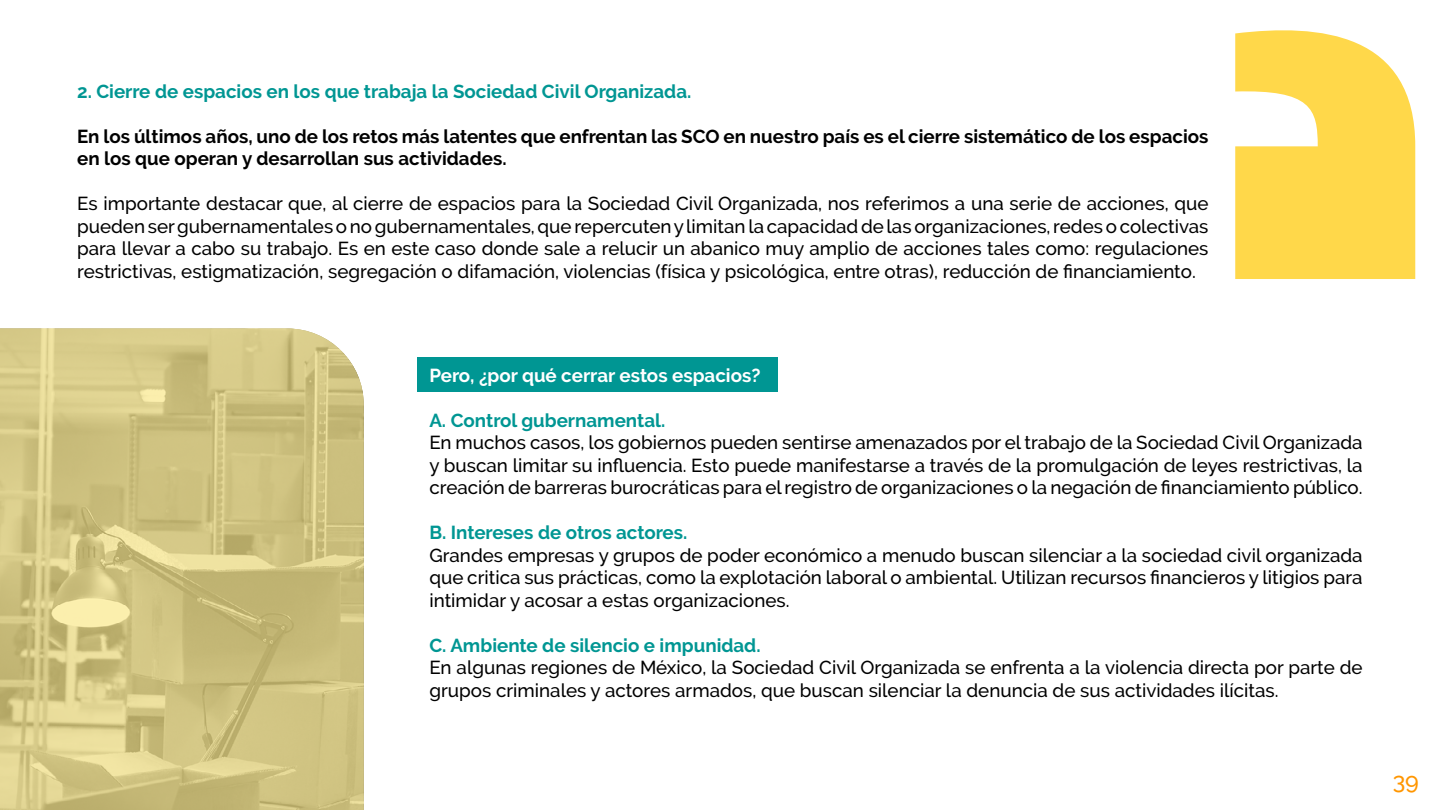
<style>
.page{position:relative;width:1440px;height:810px;background:#fff}
.page>*{position:absolute;margin:0;border:0;box-sizing:border-box;transform-origin:0 0}
.t1{font:500 23.25px "Raleway";color:#ff9600}
.t2{font:500 18.75px/22.5px "Raleway";color:#000;text-align:justify}
.t3{font:700 18.75px/22.5px "Raleway";color:#000}
.t4{font:700 18.75px "Raleway";color:#009693}
.t5{font:700 18.75px "Raleway";color:#fff}
</style>
<div class="page">
<div style="left:418px;top:357px;width:360px;height:35px;background:#009693"></div>
<svg style="left:1235px;top:30px;width:180px;height:249px;background:#ffdd65"></svg>
<svg style="left:0;top:328px;width:364px;height:482px;background:#d0c483"></svg>
<p class="t4" style="left:77px;top:81px;width:616px">2. Cierre de espacios en los que trabaja la Sociedad Civil Organizada.</p>
<p class="t3" style="left:77px;top:125px;width:1133px">En los últimos años, uno de los retos más latentes que enfrentan las SCO en nuestro país es el cierre sistemático de los espacios en los que operan y desarrollan sus actividades.</p>
<p class="t2" style="left:77px;top:193px;width:1133px">Es importante destacar que, al cierre de espacios para la Sociedad Civil Organizada, nos referimos a una serie de acciones, que pueden ser gubernamentales o no gubernamentales, que repercuten y limitan la capacidad de las organizaciones, redes o colectivas para llevar a cabo su trabajo. Es en este caso donde sale a relucir un abanico muy amplio de acciones tales como: regulaciones restrictivas, estigmatización, segregación o difamación, violencias (física y psicológica, entre otras), reducción de financiamiento.</p>
<p class="t5" style="left:429px;top:364px;width:333px">Pero, ¿por qué cerrar estos espacios?</p>
<p class="t4" style="left:429px;top:409px;width:237px">A. Control gubernamental.</p>
<p class="t2" style="left:429px;top:431px;width:935px">En muchos casos, los gobiernos pueden sentirse amenazados por el trabajo de la Sociedad Civil Organizada y buscan limitar su influencia. Esto puede manifestarse a través de la promulgación de leyes restrictivas, la creación de barreras burocráticas para el registro de organizaciones o la negación de financiamiento público.</p>
<p class="t4" style="left:429px;top:522px;width:260px">B. Intereses de otros actores.</p>
<p class="t2" style="left:429px;top:544px;width:935px">Grandes empresas y grupos de poder económico a menudo buscan silenciar a la sociedad civil organizada que critica sus prácticas, como la explotación laboral o ambiental. Utilizan recursos financieros y litigios para intimidar y acosar a estas organizaciones.</p>
<p class="t4" style="left:429px;top:634px;width:333px">C. Ambiente de silencio e impunidad.</p>
<p class="t2" style="left:429px;top:656px;width:935px">En algunas regiones de México, la Sociedad Civil Organizada se enfrenta a la violencia directa por parte de grupos criminales y actores armados, que buscan silenciar la denuncia de sus actividades ilícitas.</p>
<p class="t1" style="left:1393px;top:767px;width:28px">39</p>
</div>
